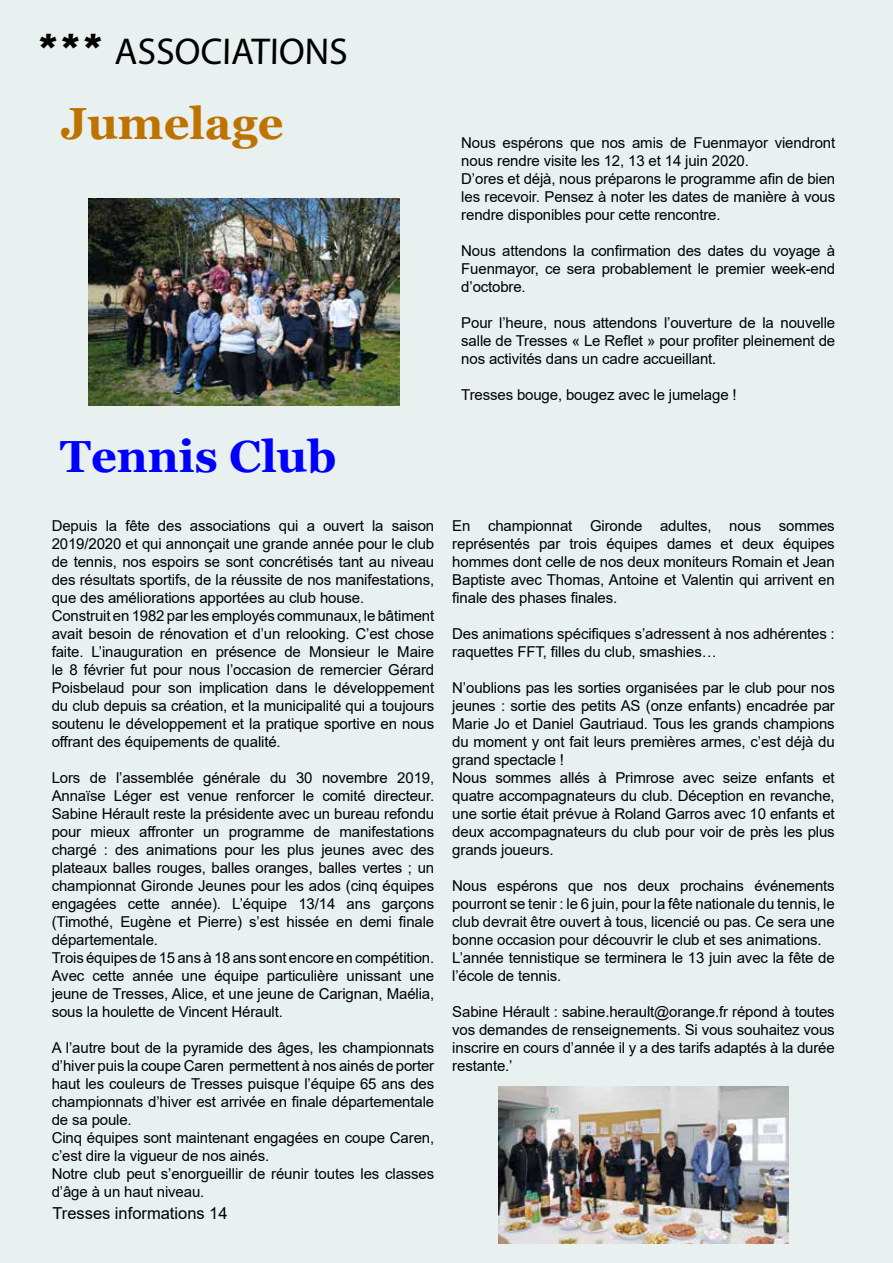
<style>
.page{position:relative;width:893px;height:1263px;background:#e8f0f0}
.page>*{position:absolute;margin:0;border:0;box-sizing:border-box;transform-origin:0 0}
.t1{font:700 45px "Georgia";color:#00f}
.t2{font:700 45px "Georgia";color:#be7300}
.t3{font:37.5px "Myriad Pro";color:#000}
.t4{font:16.5px "Arial";color:#000}
.t5{font:15px/18px "Arial";letter-spacing:-.01em;color:#000}
.s1{font-family:"Eras ITC";font-weight:700;font-size:45px}
</style>
<div class="page">
<img style="left:498px;top:1086px;width:291px;height:157px">
<img style="left:89px;top:199px;width:311px;height:206px">
<h2 class="t3" style="left:36px;top:29px;width:314px"><span class="s1">***</span> ASSOCIATIONS</h2>
<h1 class="t2" style="left:61px;top:94px;width:224px">Jumelage</h1>
<h1 class="t1" style="left:60px;top:427px;width:278px">Tennis Club</h1>
<p class="t5" style="left:461px;top:134px;width:375px">Nous espérons que nos amis de Fuenmayor viendront nous rendre visite les 12, 13 et 14 juin 2020.<br>D’ores et déjà, nous préparons le programme afin de bien les recevoir. Pensez à noter les dates de manière à vous rendre disponibles pour cette rencontre.</p>
<p class="t5" style="left:461px;top:242px;width:375px;text-align:justify">Nous attendons la confirmation des dates du voyage à Fuenmayor, ce sera probablement le premier week-end d’octobre.</p>
<p class="t5" style="left:461px;top:314px;width:375px;text-align:justify">Pour l’heure, nous attendons l’ouverture de la nouvelle salle de Tresses « Le Reflet » pour profiter pleinement de nos activités dans un cadre accueillant.</p>
<p class="t5" style="left:461px;top:386px;width:277px">Tresses bouge, bougez avec le jumelage !</p>
<p class="t5" style="left:52px;top:516px;width:384px">Depuis la fête des associations qui a ouvert la saison 2019/2020 et qui annonçait une grande année pour le club de tennis, nos espoirs se sont concrétisés tant au niveau des résultats sportifs, de la réussite de nos manifestations, que des améliorations apportées au club house.<br>Construit en 1982 par les employés communaux, le bâtiment avait besoin de rénovation et d’un relooking. C’est chose faite. L’inauguration en présence de Monsieur le Maire le 8 février fut pour nous l’occasion de remercier Gérard Poisbelaud pour son implication dans le développement du club depuis sa création, et la municipalité qui a toujours soutenu le développement et la pratique sportive en nous offrant des équipements de qualité.</p>
<p class="t5" style="left:52px;top:768px;width:384px">Lors de l’assemblée générale du 30 novembre 2019, Annaïse Léger est venue renforcer le comité directeur.<br>Sabine Hérault reste la présidente avec un bureau refondu pour mieux affronter un programme de manifestations chargé : des animations pour les plus jeunes avec des plateaux balles rouges, balles oranges, balles vertes ; un championnat Gironde Jeunes pour les ados (cinq équipes engagées cette année). L’équipe 13/14 ans garçons (Timothé, Eugène et Pierre) s’est hissée en demi finale départementale.<br>Trois équipes de 15 ans à 18 ans sont encore en compétition.<br>Avec cette année une équipe particulière unissant une jeune de Tresses, Alice, et une jeune de Carignan, Maélia, sous la houlette de Vincent Hérault.</p>
<p class="t5" style="left:52px;top:1038px;width:384px">A l’autre bout de la pyramide des âges, les championnats d’hiver puis la coupe Caren permettent à nos ainés de porter haut les couleurs de Tresses puisque l’équipe 65 ans des championnats d’hiver est arrivée en finale départementale de sa poule.<br>Cinq équipes sont maintenant engagées en coupe Caren, c’est dire la vigueur de nos ainés.<br>Notre club peut s’enorgueillir de réunir toutes les classes d’âge à un haut niveau.</p>
<p class="t4" style="left:52px;top:1202px;width:177px">Tresses informations 14</p>
<p class="t5" style="left:452px;top:516px;width:384px;text-align:justify">En championnat Gironde adultes, nous sommes représentés par trois équipes dames et deux équipes hommes dont celle de nos deux moniteurs Romain et Jean Baptiste avec Thomas, Antoine et Valentin qui arrivent en finale des phases finales.</p>
<p class="t5" style="left:452px;top:624px;width:384px">Des animations spécifiques s’adressent à nos adhérentes : raquettes FFT, filles du club, smashies…</p>
<p class="t5" style="left:452px;top:678px;width:384px">N’oublions pas les sorties organisées par le club pour nos jeunes : sortie des petits AS (onze enfants) encadrée par Marie Jo et Daniel Gautriaud. Tous les grands champions du moment y ont fait leurs premières armes, c’est déjà du grand spectacle !<br>Nous sommes allés à Primrose avec seize enfants et quatre accompagnateurs du club. Déception en revanche, une sortie était prévue à Roland Garros avec 10 enfants et deux accompagnateurs du club pour voir de près les plus grands joueurs.</p>
<p class="t5" style="left:452px;top:876px;width:384px">Nous espérons que nos deux prochains événements pourront se tenir : le 6 juin, pour la fête nationale du tennis, le club devrait être ouvert à tous, licencié ou pas. Ce sera une bonne occasion pour découvrir le club et ses animations.<br>L’année tennistique se terminera le 13 juin avec la fête de l’école de tennis.</p>
<p class="t5" style="left:452px;top:1002px;width:384px;text-align:justify">Sabine Hérault : sabine.herault@orange.fr répond à toutes vos demandes de renseignements. Si vous souhaitez vous inscrire en cours d’année il y a des tarifs adaptés à la durée restante.’</p>
</div>
